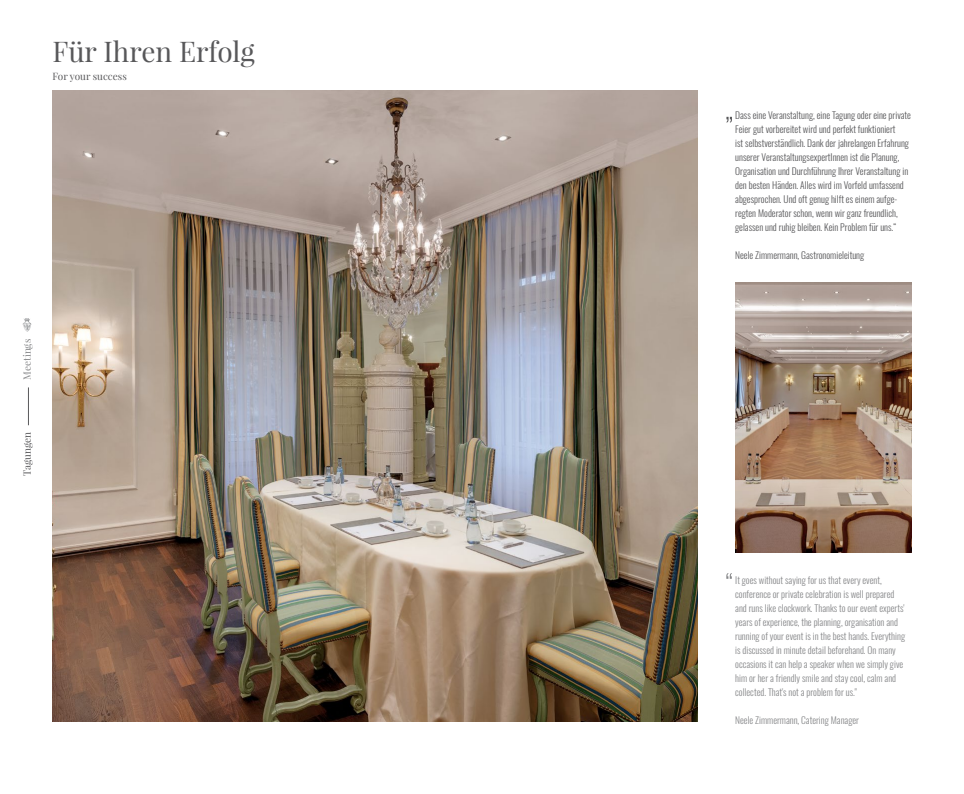
<style>
.page{position:relative;width:964px;height:794px;background:#fff}
.page>*{position:absolute;margin:0;border:0;box-sizing:border-box;transform-origin:0 0}
.t1{font:28px "Playfair Display";color:#58585a}
.t2{font:10px "Playfair Display";color:#58585a}
.t3{font:10px "Playfair Display";color:#87888a}
.t4{font:300 9.5px/14px "Oswald";color:#58585a}
.t5{font:300 9.5px/14px "Oswald";color:#87888a}
</style>
<div class="page">
<img style="left:52px;top:91px;width:645px;height:630px">
<img style="left:735px;top:283px;width:176px;height:269px">
<hr style="left:28px;top:387px;width:1px;height:38px;background:#58585a">
<svg style="left:726px;top:117px;width:6px;height:6px"></svg>
<svg style="left:726px;top:573px;width:6px;height:6px"></svg>
<svg style="left:23px;top:318px;width:8px;height:14px"></svg>
<h1 class="t1" style="left:52px;top:33px;width:204px">Für Ihren Erfolg</h1>
<p class="t2" style="left:52px;top:69px;width:76px">For your success</p>
<p class="t3" style="left:21px;top:379px;width:42px;rotate:-90deg">Meetings</p>
<p class="t2" style="left:21px;top:476px;width:46px;rotate:-90deg">Tagungen</p>
<p class="t4" style="left:735px;top:107px;width:177px">Dass eine Veranstaltung, eine Tagung oder eine private Feier gut vorbereitet wird und perfekt funktioniert<br>ist selbstverständlich. Dank der jahrelangen Erfahrung unserer VeranstaltungsexpertInnen ist die Planung, Organisation und Durchführung Ihrer Veranstaltung in den besten Händen. Alles wird im Vorfeld umfassend abgesprochen. Und oft genug hilft es einem aufge&shy;regten Moderator schon, wenn wir ganz freundlich, gelassen und ruhig bleiben. Kein Problem für uns.“</p>
<p class="t4" style="left:735px;top:247px;width:131px">Neele Zimmermann, Gastronomieleitung</p>
<p class="t5" style="left:735px;top:572px;width:171px">It goes without saying for us that every event, conference or private celebration is well prepared and runs like clockwork. Thanks to our event experts' years of experience, the planning, organisation and running of your event is in the best hands. Everything is discussed in minute detail beforehand. On many occasions it can help a speaker when we simply give him or her a friendly smile and stay cool, calm and collected. That's not a problem for us."</p>
<p class="t5" style="left:735px;top:712px;width:125px">Neele Zimmermann, Catering Manager</p>
</div>
